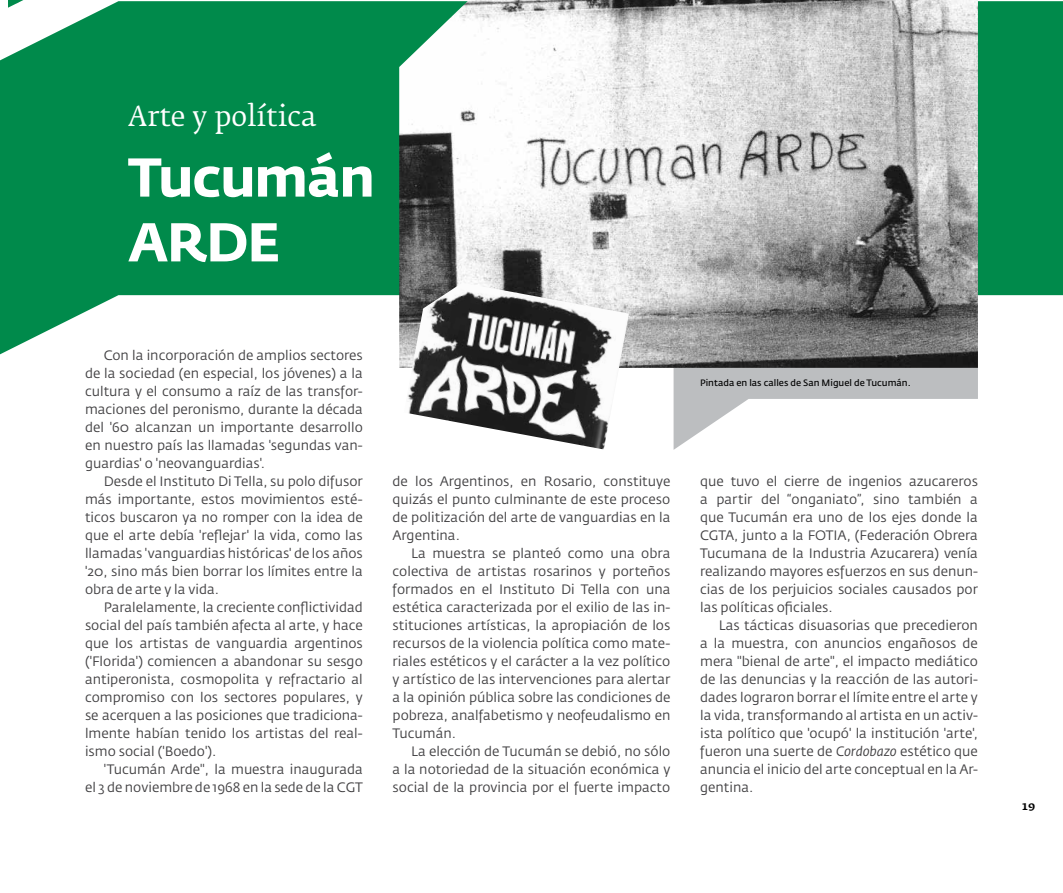
<style>
.page{position:relative;width:1063px;height:893px;background:#fff}
.page>*{position:absolute;margin:0;border:0;box-sizing:border-box;transform-origin:0 0}
.t1{font:700 54px/64.8px "Fedra Sans Std";letter-spacing:-.025em;color:#fff}
.t2{font:27px "Fedra Serif B";color:#fff}
.t3{font:13.5px/18px "Fedra Sans Std";color:#414042;text-align:justify}
.t4{font:12px "Fedra Serif A Medium SC";color:#000}
.t5{font:9.15px "Fedra Sans Std";color:#000}
.s1{font-style:italic}
</style>
<div class="page">
<svg style="left:674px;top:368px;width:304px;height:82px"></svg>
<div style="left:0;top:1px;width:1063px;height:128px;background:#008a4b"></div>
<svg style="left:8px;top:0;width:15px;height:8px"></svg>
<svg style="left:0;top:129px;width:1063px;height:225px;fill:#008a4b"></svg>
<div style="left:0;top:93px;width:119px;height:59px;background:#008a4b"></div>
<img style="left:399px;top:0;width:579px;height:368px">
<img style="left:404px;top:283px;width:225px;height:166px">
<h2 class="t2" style="left:128px;top:101px;width:190px">Arte y política</h2>
<h1 class="t1" style="left:128px;top:145px;width:249px">Tucumán<br>ARDE</h1>
<p class="t3" style="left:85px;top:346px;width:279px;text-indent:19px">Con la incorporación de amplios sectores de la sociedad (en especial, los jóvenes) a la cultura y el consumo a raíz de las transfor&shy;maciones del peronismo, durante la década del '60 alcanzan un importante desarrollo en nuestro país las llamadas 'segundas van&shy;guardias' o 'neovanguardias'.</p>
<p class="t3" style="left:85px;top:472px;width:279px;text-indent:19px">Desde el Instituto Di Tella, su polo difusor más importante, estos movimientos esté&shy;ticos buscaron ya no romper con la idea de que el arte debía 'reflejar' la vida, como las llamadas 'vanguardias históricas' de los años '20, sino más bien borrar los límites entre la obra de arte y la vida.</p>
<p class="t3" style="left:85px;top:598px;width:279px;text-indent:19px">Paralelamente, la creciente conflictividad social del país también afecta al arte, y hace que los artistas de vanguardia argentinos ('Florida') comiencen a abandonar su sesgo antiperonista, cosmopolita y refractario al compromiso con los sectores populares, y se acerquen a las posiciones que tradiciona&shy;lmente habían tenido los artistas del real&shy;ismo social ('Boedo').</p>
<p class="t3" style="left:85px;top:760px;width:279px;text-align:right">'Tucumán Arde", la muestra inaugurada<br>el 3 de noviembre de 1968 en la sede de la CGT</p>
<p class="t3" style="left:393px;top:472px;width:279px">de los Argentinos, en Rosario, constituye quizás el punto culminante de este proceso de politización del arte de vanguardias en la Argentina.</p>
<p class="t3" style="left:393px;top:544px;width:279px;text-indent:19px">La muestra se planteó como una obra colectiva de artistas rosarinos y porteños formados en el Instituto Di Tella con una estética caracterizada por el exilio de las in&shy;stituciones artísticas, la apropiación de los recursos de la violencia política como mate&shy;riales estéticos y el carácter a la vez político y artístico de las intervenciones para alertar a la opinión pública sobre las condiciones de pobreza, analfabetismo y neofeudalismo en Tucumán.</p>
<p class="t3" style="left:393px;top:742px;width:279px;text-indent:19px">La elección de Tucumán se debió, no sólo a la notoriedad de la situación económica y social de la provincia por el fuerte impacto</p>
<p class="t5" style="left:700px;top:377px;width:212px">Pintada en las calles de San Miguel de Tucumán.</p>
<p class="t3" style="left:700px;top:472px;width:279px">que tuvo el cierre de ingenios azucareros a partir del “onganiato”, sino también a que Tucumán era uno de los ejes donde la CGTA, junto a la FOTIA, (Federación Obrera Tucumana de la Industria Azucarera) venía realizando mayores esfuerzos en sus denun&shy;cias de los perjuicios sociales causados por las políticas oficiales.</p>
<p class="t3" style="left:700px;top:616px;width:279px;text-indent:19px">Las tácticas disuasorias que precedieron a la muestra, con anuncios engañosos de mera "bienal de arte", el impacto mediático de las denuncias y la reacción de las autori&shy;dades lograron borrar el límite entre el arte y la vida, transformando al artista en un activ&shy;ista político que 'ocupó' la institución 'arte', fueron una suerte de <span class="s1">Cordobazo</span> estético que anuncia el inicio del arte conceptual en la Ar&shy;gentina.</p>
<p class="t4" style="left:1022px;top:799px;width:14px">19</p>
</div>
